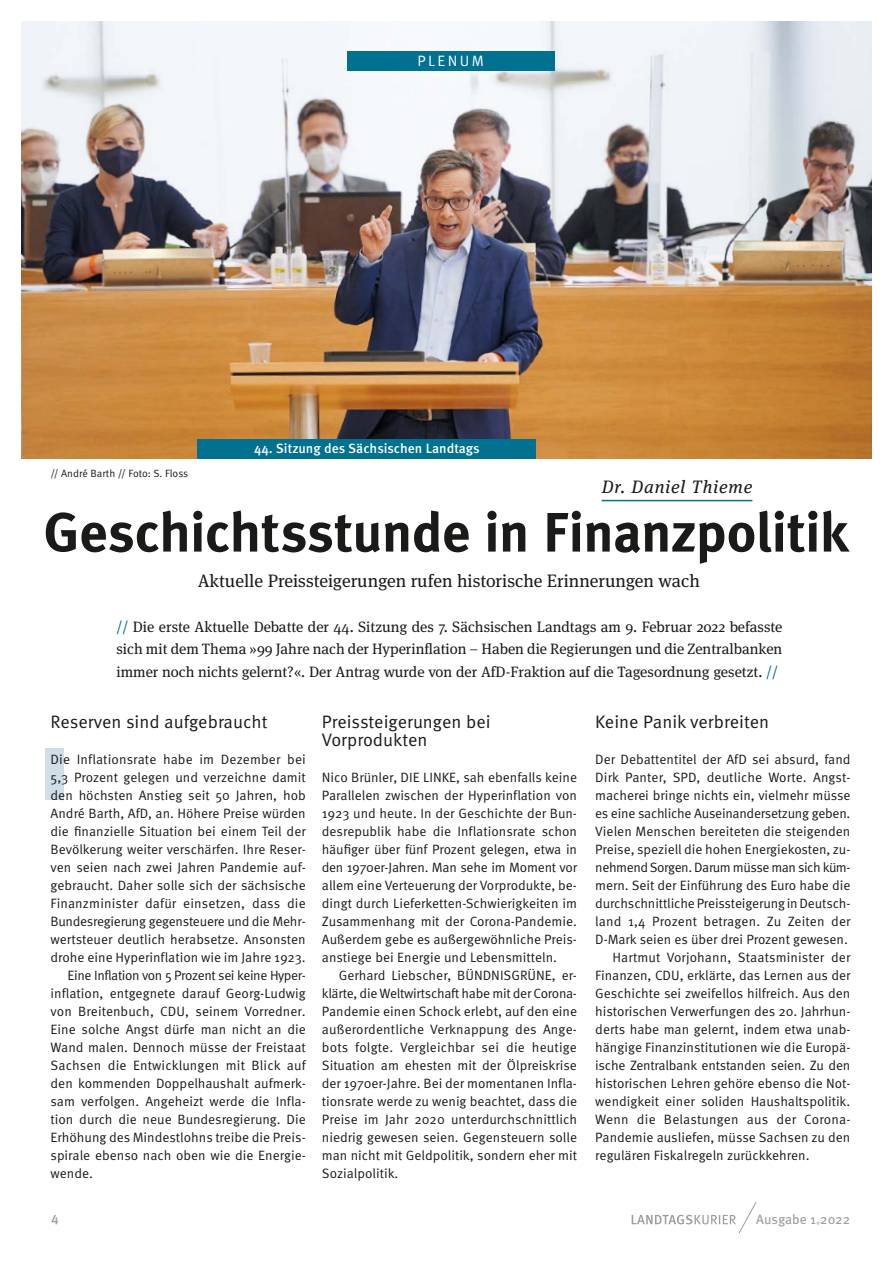
<style>
.page{position:relative;width:893px;height:1263px;background:#fff}
.page>*{position:absolute;margin:0;border:0;box-sizing:border-box;transform-origin:0 0}
.t1{font:700 55.5px "Meta Pro";letter-spacing:-.015em;color:#1a1a18}
.t2{font:18px/18px "Meta Pro Norm";color:#1a1a18}
.t3{font:18px "Meta Serif Pro";color:#1a1a18}
.t4{font:italic 18px "Meta Serif Pro";letter-spacing:.05em;color:#1a1a18}
.t5{font:15px/22.5px "Meta Serif Pro";color:#1a1a18;text-align:justify}
.t6{font:15px "Meta Pro Norm";letter-spacing:.16em;color:#fff}
.t7{font:13.5px/18px "Meta Pro Norm";color:#1a1a18}
.t8{font:500 13.5px "Meta Pro";color:#fff}
.t9{font:13.5px "Meta Pro";color:#9c9d9d}
.t10{font:500 13.5px "Meta Pro";color:#9c9d9d}
.t11{font:10.5px "Meta Pro Norm";color:#1a1a18}
.s1{color:#007191}
</style>
<div class="page">
<img style="left:21px;top:21px;width:851px;height:438px">
<div style="left:46px;top:749px;width:18px;height:51px;background:#d0dee8"></div>
<hr style="left:602px;top:500px;width:150px;height:1px;background:#007191">
<div style="left:198px;top:438px;width:338px;height:20px;background:#007191"></div>
<svg style="left:632px;top:1202px;width:125px;height:32px"></svg>
<div style="left:347px;top:51px;width:207px;height:20px;background:#007191"></div>
<p class="t6" style="left:418px;top:50px;width:68px">PLENUM</p>
<h1 class="t8" style="left:254px;top:438px;width:227px">44. Sitzung des Sächsischen Landtags</h1>
<p class="t11" style="left:51px;top:465px;width:139px">// André Barth // Foto: S. Floss</p>
<p class="t4" style="left:602px;top:474px;width:152px">Dr. Daniel Thieme</p>
<h2 class="t1" style="left:43px;top:489px;width:807px">Geschichtsstunde in Finanzpolitik</h2>
<h3 class="t3" style="left:198px;top:568px;width:504px">Aktuelle Preissteigerungen rufen historische Erinnerungen wach</h3>
<p class="t5" style="left:117px;top:614px;width:667px"><span class="s1">//</span> Die erste Aktuelle Debatte der 44. Sitzung des 7. Sächsischen Landtags am 9. Februar 2022 befasste sich mit dem Thema »99 Jahre nach der Hyperinflation – Haben die Regierungen und die Zentralbanken immer noch nichts gelernt?«. Der Antrag wurde von der AfD-Fraktion auf die Tagesordnung gesetzt. <span class="s1">//</span></p>
<h4 class="t2" style="left:51px;top:711px;width:218px">Reserven sind aufgebraucht</h4>
<p class="t7" style="left:51px;top:749px;width:257px">Die Inflationsrate habe im Dezember bei 5,3 Prozent gelegen und verzeichne damit den höchsten Anstieg seit 50 Jahren, hob André Barth, AfD, an. Höhere Preise würden die finanzielle Situation bei einem Teil der Bevölkerung weiter verschärfen. Ihre Reser&shy;ven seien nach zwei Jahren Pandemie auf&shy;gebraucht. Daher solle sich der sächsische Finanzminister dafür einsetzen, dass die Bundesregierung gegensteuere und die Mehr&shy;wertsteuer deutlich herabsetze. Ansonsten drohe eine Hyperinflation wie im Jahre 1923.</p>
<p class="t7" style="left:51px;top:965px;width:257px;text-indent:17px">Eine Inflation von 5 Prozent sei keine Hyper&shy;inflation, entgegnete darauf Georg-Ludwig von Breitenbuch, CDU, seinem Vorredner.<br>Eine solche Angst dürfe man nicht an die Wand malen. Dennoch müsse der Freistaat Sachsen die Entwicklungen mit Blick auf den kommenden Doppelhaushalt aufmerk&shy;sam verfolgen. Angeheizt werde die Infla&shy;tion durch die neue Bundesregierung. Die Erhöhung des Mindestlohns treibe die Preis&shy;spirale ebenso nach oben wie die Energie&shy;wende.</p>
<h4 class="t2" style="left:322px;top:711px;width:170px">Preissteigerungen bei<br>Vorprodukten</h4>
<p class="t7" style="left:322px;top:767px;width:257px;text-align:justify">Nico Brünler, DIE LINKE, sah ebenfalls keine Parallelen zwischen der Hyperinflation von 1923 und heute. In der Geschichte der Bun&shy;desrepublik habe die Inflationsrate schon häufiger über fünf Prozent gelegen, etwa in den 1970er-Jahren. Man sehe im Moment vor allem eine Verteuerung der Vorprodukte, be&shy;dingt durch Lieferketten-Schwierigkeiten im Zusammenhang mit der Corona-Pandemie.<br>Außerdem gebe es außergewöhnliche Preis&shy;anstiege bei Energie und Lebensmitteln.</p>
<p class="t7" style="left:322px;top:965px;width:257px;text-indent:17px">Gerhard Liebscher, BÜNDNISGRÜNE, er&shy;klärte, die Weltwirtschaft habe mit der Corona-Pandemie einen Schock erlebt, auf den eine außerordentliche Verknappung des Ange&shy;bots folgte. Vergleichbar sei die heutige Situation am ehesten mit der Ölpreiskrise der 1970er-Jahre. Bei der momentanen Infla&shy;tionsrate werde zu wenig beachtet, dass die Preise im Jahr 2020 unterdurchschnittlich niedrig gewesen seien. Gegensteuern solle man nicht mit Geldpolitik, sondern eher mit Sozialpolitik.</p>
<h4 class="t2" style="left:595px;top:711px;width:175px">Keine Panik verbreiten</h4>
<p class="t7" style="left:595px;top:749px;width:257px;text-align:justify">Der Debattentitel der AfD sei absurd, fand Dirk Panter, SPD, deutliche Worte. Angst&shy;macherei bringe nichts ein, vielmehr müsse es eine sachliche Auseinandersetzung geben.<br>Vielen Menschen bereiteten die steigenden Preise, speziell die hohen Energiekosten, zu&shy;nehmend Sorgen. Darum müsse man sich küm&shy;mern. Seit der Einführung des Euro habe die durchschnittliche Preissteigerung in Deutsch&shy;land 1,4 Prozent betragen. Zu Zeiten der D-Mark seien es über drei Prozent gewesen.</p>
<p class="t7" style="left:595px;top:947px;width:257px;text-align:justify;text-indent:17px">Hartmut Vorjohann, Staatsminister der Finanzen, CDU, erklärte, das Lernen aus der Geschichte sei zweifellos hilfreich. Aus den historischen Verwerfungen des 20. Jahrhun&shy;derts habe man gelernt, indem etwa unab&shy;hängige Finanzinstitutionen wie die Europä&shy;ische Zentralbank entstanden seien. Zu den historischen Lehren gehöre ebenso die Not&shy;wendigkeit einer soliden Haushaltspolitik.<br>Wenn die Belastungen aus der Corona-Pandemie ausliefen, müsse Sachsen zu den regulären Fiskalregeln zurückkehren.</p>
<p class="t10" style="left:51px;top:1209px;width:9px">4</p>
<p class="t9" style="left:756px;top:1209px;width:95px">Ausgabe 1 2022</p>
<p class="t9" style="left:816px;top:1217px;width:6px">˚</p>
</div>
